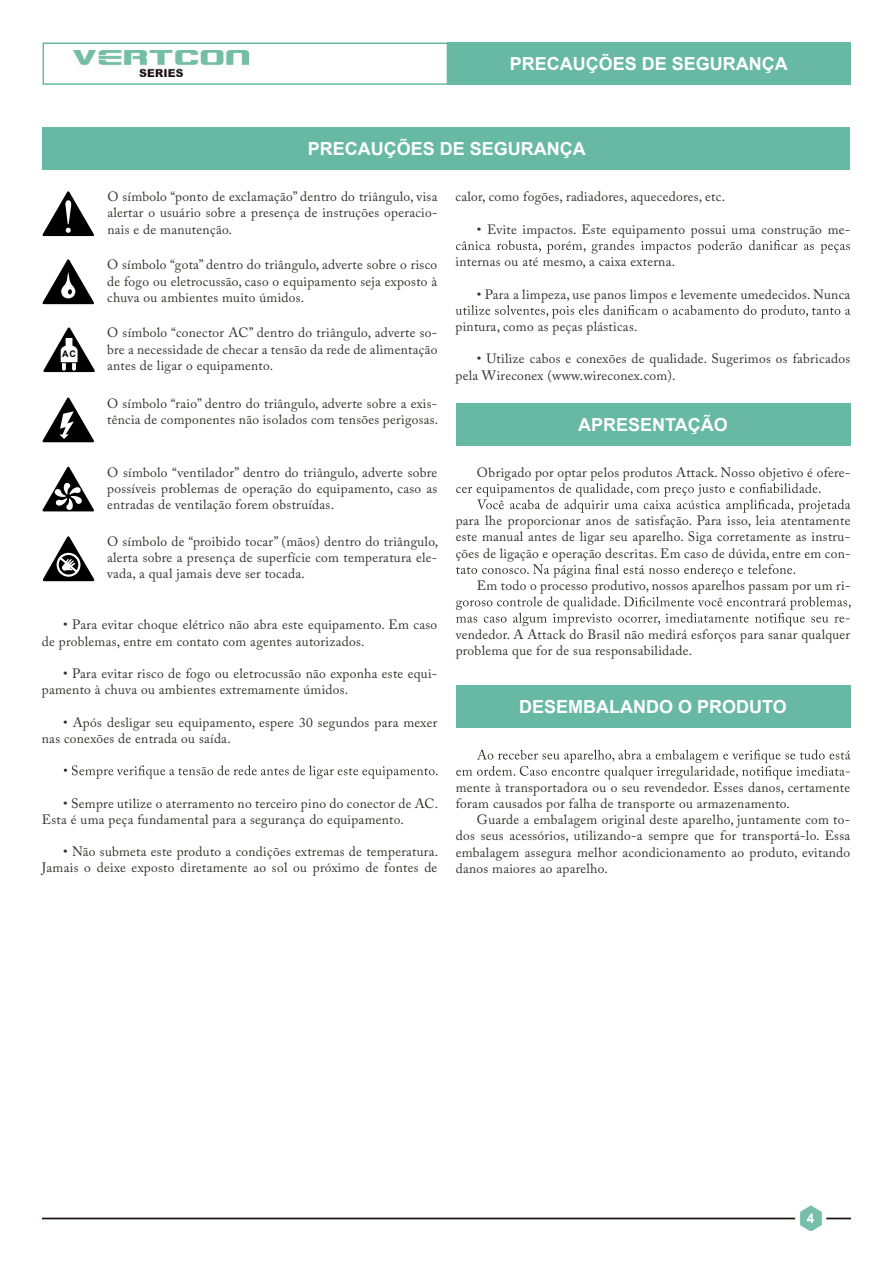
<style>
.page{position:relative;width:893px;height:1263px;background:#fff}
.page>*{position:absolute;margin:0;border:0;box-sizing:border-box;transform-origin:0 0}
.t1{font:700 18px "Arial";color:#fff}
.t2{font:13.5px/16.2px "Adobe Caslon Pro";letter-spacing:.02em;color:#36302f}
.t3{font:700 13.5px "Arial";color:#fff}
.t4{font:700 9px "Arial";color:#000}
</style>
<div class="page">
<img style="left:43px;top:1206px;width:807px;height:25px">
<svg style="left:43px;top:327px;width:52px;height:45px"></svg>
<div style="left:66px;top:338px;width:6px;height:9px;background:#fff"></div>
<svg style="left:43px;top:191px;width:51px;height:45px"></svg>
<svg style="left:43px;top:259px;width:51px;height:45px"></svg>
<svg style="left:43px;top:536px;width:51px;height:45px"></svg>
<svg style="left:43px;top:398px;width:51px;height:44px"></svg>
<svg style="left:43px;top:467px;width:51px;height:44px"></svg>
<svg style="left:64px;top:765px;width:374px;height:14px"></svg>
<div style="left:43px;top:128px;width:807px;height:42px;background:#67b9a3"></div>
<svg style="left:456px;top:483px;width:394px;height:30px"></svg>
<svg style="left:456px;top:564px;width:339px;height:13px"></svg>
<svg style="left:456px;top:596px;width:395px;height:30px"></svg>
<svg style="left:456px;top:749px;width:394px;height:30px"></svg>
<div style="left:456px;top:403px;width:394px;height:42px;background:#67b9a3"></div>
<div style="left:456px;top:686px;width:394px;height:42px;background:#67b9a3"></div>
<div style="left:447px;top:43px;width:403px;height:42px;background:#67b9a3"></div>
<svg style="left:43px;top:43px;width:404px;height:42px"></svg>
<img style="left:74px;top:50px;width:175px;height:27px">
<svg style="left:456px;top:240px;width:394px;height:14px"></svg>
<svg style="left:456px;top:305px;width:394px;height:13px"></svg>
<h1 class="t1" style="left:510px;top:51px;width:280px">PRECAUÇÕES DE SEGURANÇA</h1>
<p class="t4" style="left:62px;top:348px;width:15px">AC</p>
<h1 class="t1" style="left:308px;top:136px;width:280px">PRECAUÇÕES DE SEGURANÇA</h1>
<p class="t2" style="left:107px;top:189px;width:332px;text-align:justify">O símbolo “ponto de exclamação” dentro do triângulo, visa alertar o usuário sobre a presença de instruções operacio&shy;nais e de manutenção.</p>
<p class="t2" style="left:107px;top:257px;width:332px;text-align:justify">O símbolo “gota” dentro do triângulo, adverte sobre o risco de fogo ou eletrocussão, caso o equipamento seja exposto à chuva ou ambientes muito úmidos.</p>
<p class="t2" style="left:107px;top:325px;width:332px;text-align:justify">O símbolo “conector AC” dentro do triângulo, adverte so&shy;bre a necessidade de checar a tensão da rede de alimentação antes de ligar o equipamento.</p>
<p class="t2" style="left:107px;top:395px;width:333px">O símbolo “raio” dentro do triângulo, adverte sobre a exis&shy;tência de componentes não isolados com tensões perigosas.</p>
<p class="t2" style="left:455px;top:189px;width:271px">calor, como fogões, radiadores, aquecedores, etc.</p>
<p class="t2" style="left:477px;top:221px;width:375px">• Evite impactos. Este equipamento possui uma construção me-</p>
<p class="t2" style="left:455px;top:253px;width:221px">internas ou até mesmo, a caixa externa.</p>
<p class="t2" style="left:477px;top:286px;width:375px">• Para a limpeza, use panos limpos e levemente umedecidos. Nunca</p>
<p class="t2" style="left:455px;top:318px;width:183px">pintura, como as peças plásticas.</p>
<p class="t2" style="left:455px;top:351px;width:396px;text-indent:21px">• Utilize cabos e conexões de qualidade. Sugerimos os fabricados pela Wireconex (www.wireconex.com).</p>
<h1 class="t1" style="left:578px;top:412px;width:151px">APRESENTAÇÃO</h1>
<p class="t2" style="left:107px;top:464px;width:332px;text-align:justify">O símbolo “ventilador” dentro do triângulo, adverte sobre possíveis problemas de operação do equipamento, caso as entradas de ventilação forem obstruídas.</p>
<p class="t2" style="left:107px;top:533px;width:333px;text-align:justify">O símbolo de “proibido tocar” (mãos) dentro do triângulo, alerta sobre a presença de superfície com temperatura ele&shy;vada, a qual jamais deve ser tocada.</p>
<p class="t2" style="left:42px;top:616px;width:397px;text-indent:21px">• Para evitar choque elétrico não abra este equipamento. Em caso de problemas, entre em contato com agentes autorizados.</p>
<p class="t2" style="left:42px;top:665px;width:397px;text-indent:21px">• Para evitar risco de fogo ou eletrocussão não exponha este equi&shy;pamento à chuva ou ambientes extremamente úmidos.</p>
<p class="t2" style="left:42px;top:714px;width:397px;text-indent:21px">• Após desligar seu equipamento, espere 30 segundos para mexer nas conexões de entrada ou saída.</p>
<p class="t2" style="left:42px;top:795px;width:398px;text-indent:21px">• Sempre utilize o aterramento no terceiro pino do conector de AC.<br>Esta é uma peça fundamental para a segurança do equipamento.</p>
<p class="t2" style="left:42px;top:843px;width:398px;text-align:right">• Não submeta este produto a condições extremas de temperatura.<br>Jamais o deixe exposto diretamente ao sol ou próximo de fontes de</p>
<p class="t2" style="left:477px;top:464px;width:375px">Obrigado por optar pelos produtos Attack. Nosso objetivo é ofere-</p>
<p class="t2" style="left:456px;top:512px;width:396px;text-align:justify">para lhe proporcionar anos de satisfação. Para isso, leia atentamente este manual antes de ligar seu aparelho. Siga corretamente as instru&shy;ções de ligação e operação descritas. Em caso de dúvida, entre em con-</p>
<p class="t2" style="left:477px;top:577px;width:375px">Em todo o processo produtivo, nossos aparelhos passam por um ri-</p>
<p class="t2" style="left:456px;top:626px;width:396px">vendedor. A Attack do Brasil não medirá esforços para sanar qualquer problema que for de sua responsabilidade.</p>
<h1 class="t1" style="left:519px;top:694px;width:269px">DESEMBALANDO O PRODUTO</h1>
<p class="t2" style="left:456px;top:779px;width:396px">mente à transportadora ou o seu revendedor. Esses danos, certamente foram causados por falha de transporte ou armazenamento.</p>
<p class="t2" style="left:456px;top:811px;width:396px;text-align:justify;text-indent:21px">Guarde a embalagem original deste aparelho, juntamente com to&shy;dos seus acessórios, utilizando-a sempre que for transportá-lo. Essa embalagem assegura melhor acondicionamento ao produto, evitando danos maiores ao aparelho.</p>
<p class="t3" style="left:807px;top:1209px;width:9px">4</p>
</div>
